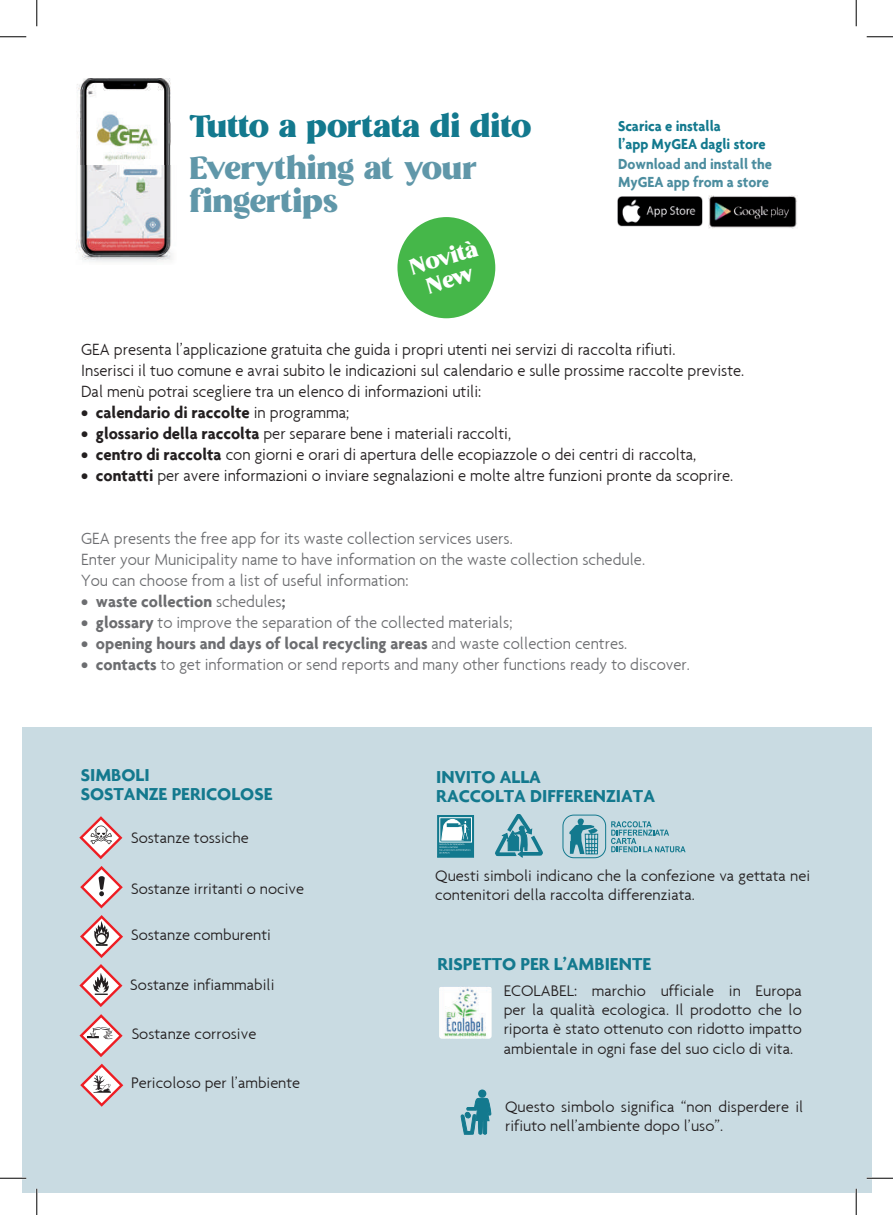
<style>
.page{position:relative;width:893px;height:1215px;background:#fff}
.page>*{position:absolute;margin:0;border:0;box-sizing:border-box;transform-origin:0 0}
.t1{font:31.5px/32.6px "Brume";letter-spacing:-.02em;color:#6097a9}
.t2{font:31.5px "Brume";letter-spacing:-.025em;color:#13798e}
.t3{font:22.05px/22.8px "Brume";color:#fff;text-align:center}
.t4{font:700 18.55px/19.2px "Agenda";color:#13798e}
.t5{font:300 17.5px/21px "Agenda";color:#231f20;scale:.95 1}
.t6{font:300 17.5px/21px "Agenda";color:#6c6d70;scale:.95 1}
.t7{font:700 17.5px "Agenda";color:#6c6d70;scale:.95 1}
.t8{font:700 17.5px "Agenda";color:#231f20;scale:.95 1}
.t9{font:300 16.45px/19.2px "Agenda";color:#231f20}
.t10{font:700 15.75px/17.5px "Agenda";color:#4c8d9f;scale:.92 1}
.t11{font:700 15.75px/17.5px "Agenda";color:#13798e;scale:.92 1}
.s1{font-weight:300}
.s2{font-weight:700}
</style>
<div class="page">
<div style="left:22px;top:728px;width:848px;height:465px;background:#c9dbe2"></div>
<svg style="left:495px;top:814px;width:48px;height:44px"></svg>
<svg style="left:569px;top:818px;width:29px;height:36px"></svg>
<div style="left:562px;top:814px;width:43px;height:44px;border:1px solid #13798e;border-radius:11px"></div>
<svg style="left:611px;top:821px;width:74px;height:31px"></svg>
<svg style="left:439px;top:842px;width:32px;height:13px"></svg>
<div style="left:437px;top:815px;width:36px;height:42px;border:1px solid #13798e"></div>
<div style="left:439px;top:817px;width:32px;height:25px;border:1px solid #fff"></div>
<svg style="left:439px;top:819px;width:31px;height:34px"></svg>
<svg style="left:79px;top:816px;width:43px;height:43px"></svg>
<svg style="left:79px;top:964px;width:43px;height:43px"></svg>
<svg style="left:80px;top:866px;width:43px;height:42px"></svg>
<svg style="left:79px;top:1014px;width:43px;height:43px"></svg>
<svg style="left:80px;top:915px;width:43px;height:43px"></svg>
<svg style="left:80px;top:1063px;width:43px;height:43px"></svg>
<div style="left:478px;top:1089px;width:8px;height:8px;background:#13798e;border-radius:50%"></div>
<svg style="left:460px;top:1097px;width:31px;height:38px"></svg>
<img style="left:439px;top:987px;width:52px;height:51px">
<img style="left:617px;top:197px;width:85px;height:30px">
<img style="left:708px;top:195px;width:89px;height:33px">
<img style="left:77px;top:78px;width:94px;height:88px">
<img style="left:76px;top:166px;width:96px;height:96px">
<div style="left:397px;top:217px;width:98px;height:101px;background:#45b749;border-radius:50%"></div>
<hr style="left:0;top:1177px;width:26px;height:2px;background:#fff">
<hr style="left:866px;top:1177px;width:26px;height:2px;background:#fff">
<hr style="left:36px;top:1188px;width:2px;height:26px;background:#fff">
<hr style="left:854px;top:1188px;width:2px;height:26px;background:#fff">
<svg style="left:0;top:36px;width:26px;height:1px"></svg>
<svg style="left:866px;top:36px;width:26px;height:1px"></svg>
<svg style="left:0;top:1177px;width:26px;height:1px"></svg>
<svg style="left:866px;top:1177px;width:26px;height:1px"></svg>
<svg style="left:36px;top:0;width:1px;height:26px"></svg>
<svg style="left:36px;top:1188px;width:1px;height:26px"></svg>
<svg style="left:855px;top:0;width:1px;height:26px"></svg>
<svg style="left:855px;top:1188px;width:1px;height:26px"></svg>
<h1 class="t2" style="left:189px;top:107px;width:343px">Tutto a portata di dito</h1>
<h1 class="t1" style="left:189px;top:155px;width:289px">Everything at your fingertips</h1>
<p class="t3" style="left:407px;top:258px;width:71px;rotate:-16deg">Novità<br>New</p>
<p class="t11" style="left:617px;top:117px;width:162px">Scarica e installa<br>l’app MyGEA dagli store</p>
<p class="t10" style="left:617px;top:155px;width:169px">Download and install the<br>MyGEA app from a store</p>
<p class="t5" style="left:81px;top:339px;width:699px">GEA presenta l’applicazione gratuita che guida i propri utenti nei servizi di raccolta rifiuti.<br>Inserisci il tuo comune e avrai subito le indicazioni sul calendario e sulle prossime raccolte previste.<br>Dal menù potrai scegliere tra un elenco di informazioni utili:</p>
<p class="t8" style="left:81px;top:402px;width:284px">• calendario di raccolte <span class="s1">in programma;</span></p>
<p class="t5" style="left:81px;top:423px;width:454px"><span class="s2">• glossario della raccolta</span> per separare bene i materiali raccolti,</p>
<p class="t5" style="left:81px;top:444px;width:648px"><span class="s2">• centro di raccolta</span> con giorni e orari di apertura delle ecopiazzole o dei centri di raccolta,</p>
<p class="t5" style="left:81px;top:465px;width:687px"><span class="s2">• contatti</span> per avere informazioni o inviare segnalazioni e molte altre funzioni pronte da scoprire.</p>
<p class="t6" style="left:81px;top:528px;width:595px">GEA presents the free app for its waste collection services users.<br>Enter your Municipality name to have information on the waste collection schedule.<br>You can choose from a list of useful information:</p>
<p class="t7" style="left:81px;top:591px;width:216px">• waste collection <span class="s1">schedules</span>;</p>
<p class="t6" style="left:81px;top:612px;width:455px"><span class="s2">• glossary</span> to improve the separation of the collected materials;</p>
<p class="t7" style="left:81px;top:633px;width:576px">• opening hours and days of local recycling areas <span class="s1">and waste collection centres.</span></p>
<p class="t6" style="left:81px;top:654px;width:642px"><span class="s2">• contacts</span> to get information or send reports and many other functions ready to discover.</p>
<p class="t4" style="left:81px;top:764px;width:193px">SIMBOLI<br>SOSTANZE PERICOLOSE</p>
<p class="t9" style="left:131px;top:827px;width:119px">Sostanze tossiche</p>
<p class="t9" style="left:131px;top:878px;width:174px">Sostanze irritanti o nocive</p>
<p class="t9" style="left:131px;top:925px;width:141px">Sostanze comburenti</p>
<p class="t9" style="left:130px;top:974px;width:146px">Sostanze infiammabili</p>
<p class="t9" style="left:132px;top:1024px;width:126px">Sostanze corrosive</p>
<p class="t9" style="left:131px;top:1072px;width:170px">Pericoloso per l’ambiente</p>
<p class="t4" style="left:436px;top:767px;width:220px">INVITO ALLA<br>RACCOLTA DIFFERENZIATA</p>
<p class="t9" style="left:435px;top:865px;width:376px">Questi simboli indicano che la confezione va gettata nei contenitori della raccolta differenziata.</p>
<p class="t4" style="left:437px;top:954px;width:215px">RISPETTO PER L’AMBIENTE</p>
<p class="t9" style="left:503px;top:980px;width:299px;text-align:justify">ECOLABEL: marchio ufficiale in Europa per la qualità ecologica. Il prodotto che lo riporta è stato ottenuto con ridotto impatto ambientale in ogni fase del suo ciclo di vita.</p>
<p class="t9" style="left:505px;top:1096px;width:299px">Questo simbolo significa “non disperdere il rifiuto nell’ambiente dopo l’uso”.</p>
</div>
